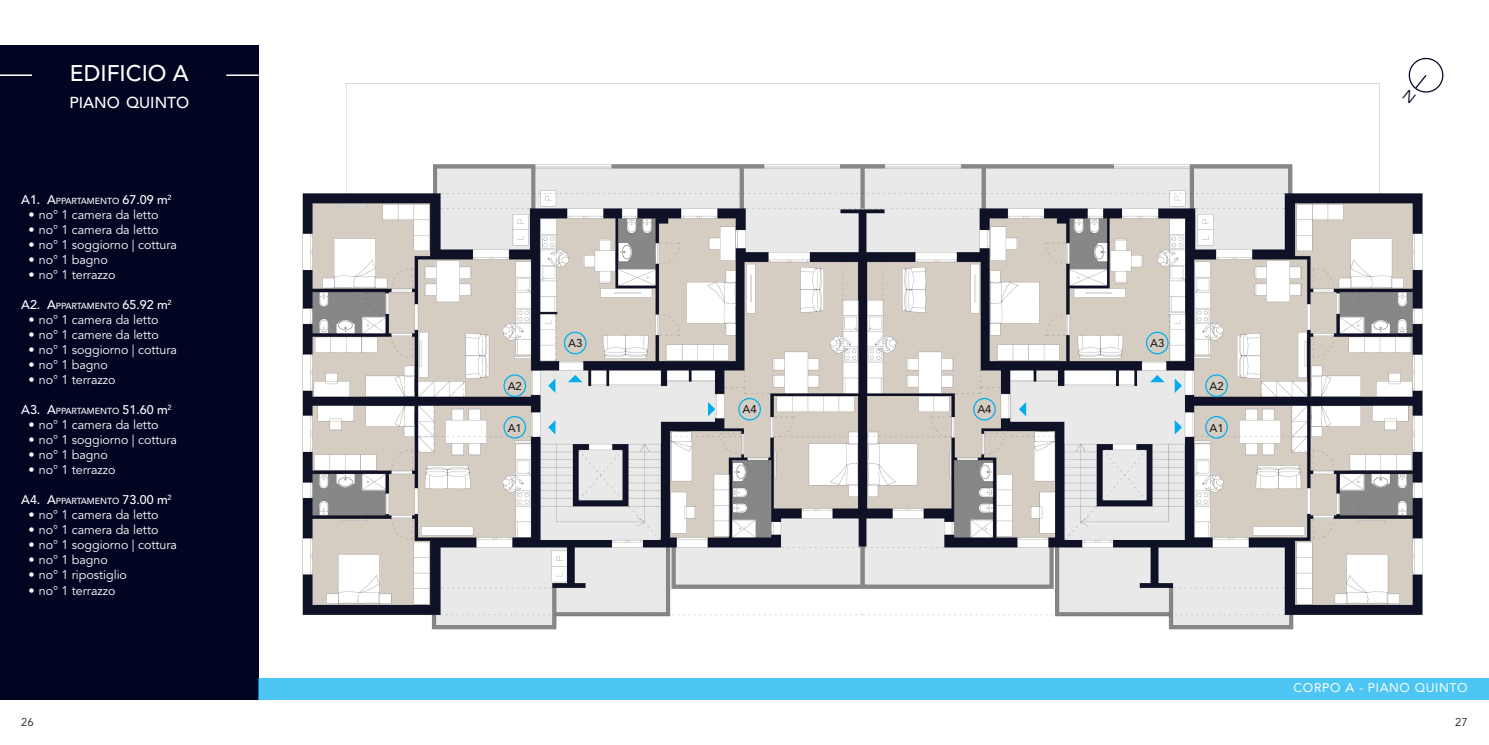
<style>
.page{position:relative;width:1489px;height:745px;background:#fff}
.page>*{position:absolute;margin:0;border:0;box-sizing:border-box;transform-origin:0 0}
.t1{font:500 22.5px "Avenir LT Std";color:#fff}
.t2{font:500 15.75px "Avenir LT Std";color:#fff}
.t3{font:12.5px "Avenir LT Std";letter-spacing:-.005em;color:#fff}
.t4{font:12.5px "Avenir LT Std";letter-spacing:.05em;color:#fff}
.t5{font:500 11.25px "Avenir LT Std";color:#231f20}
.t6{font:11.25px "Avenir LT Std";color:#231f20}
.t7{font:500 8.75px "Avenir LT Std";letter-spacing:-.005em;color:#fff}
.s1{font-size:12.5px}
</style>
<div class="page">
<img style="left:302px;top:83px;width:1121px;height:547px">
<div style="left:0;top:45px;width:258px;height:654px;background:#000522"></div>
<hr style="left:0;top:75px;width:32px;height:1px;background:#fff">
<hr style="left:226px;top:75px;width:32px;height:1px;background:#fff">
<div style="left:258px;top:678px;width:1230px;height:21px;background:#4dc6f3"></div>
<div style="left:503px;top:415px;width:23px;height:23px;border:1px solid #00aeef;border-radius:50%"></div>
<div style="left:1205px;top:415px;width:22px;height:23px;border:1px solid #00aeef;border-radius:50%"></div>
<div style="left:503px;top:374px;width:23px;height:23px;border:1px solid #00aeef;border-radius:50%"></div>
<div style="left:1205px;top:374px;width:22px;height:23px;border:1px solid #00aeef;border-radius:50%"></div>
<div style="left:564px;top:331px;width:22px;height:23px;border:1px solid #00aeef;border-radius:50%"></div>
<div style="left:1145px;top:331px;width:23px;height:23px;border:1px solid #00aeef;border-radius:50%"></div>
<div style="left:738px;top:397px;width:23px;height:23px;border:1px solid #00aeef;border-radius:50%"></div>
<div style="left:973px;top:397px;width:22px;height:23px;border:1px solid #00aeef;border-radius:50%"></div>
<svg style="left:548px;top:378px;width:7px;height:14px"></svg>
<svg style="left:1174px;top:420px;width:7px;height:14px"></svg>
<svg style="left:568px;top:375px;width:14px;height:7px"></svg>
<svg style="left:1149px;top:375px;width:15px;height:7px"></svg>
<svg style="left:548px;top:420px;width:7px;height:14px"></svg>
<svg style="left:1174px;top:378px;width:7px;height:14px"></svg>
<svg style="left:708px;top:401px;width:7px;height:15px"></svg>
<svg style="left:1018px;top:401px;width:8px;height:15px"></svg>
<svg style="left:1402px;top:57px;width:42px;height:47px"></svg>
<p class="t1" style="left:70px;top:60px;width:120px">EDI FICIO A</p>
<p class="t2" style="left:69px;top:93px;width:120px">PIANO QUINTO</p>
<p class="t7" style="left:21px;top:196px;width:152px"><span class="s1">A1. A</span>PPARTAM ENTO <span class="s1">67.09</span> <span class="s1">m</span><sup>2</sup></p>
<p class="t3" style="left:28px;top:207px;width:132px">• no° 1 camera da letto</p>
<p class="t3" style="left:28px;top:222px;width:132px">• no° 1 camera da letto</p>
<p class="t3" style="left:28px;top:237px;width:150px">• no° 1 soggiorno | cottura</p>
<p class="t3" style="left:28px;top:252px;width:81px">• no° 1 bagno</p>
<p class="t3" style="left:28px;top:267px;width:89px">• no° 1 terrazzo</p>
<p class="t7" style="left:21px;top:301px;width:152px"><span class="s1">A2.</span> <span class="s1">A</span>PPARTAM ENTO <span class="s1">65.92</span> <span class="s1">m</span><sup>2</sup></p>
<p class="t3" style="left:28px;top:312px;width:132px">• no° 1 camera da letto</p>
<p class="t3" style="left:28px;top:327px;width:132px">• no° 1 camere da letto</p>
<p class="t3" style="left:28px;top:342px;width:150px">• no° 1 soggiorno | cottura</p>
<p class="t3" style="left:28px;top:357px;width:81px">• no° 1 bagno</p>
<p class="t3" style="left:28px;top:372px;width:89px">• no° 1 terrazzo</p>
<p class="t7" style="left:21px;top:406px;width:152px"><span class="s1">A3.</span> <span class="s1">A</span>PPARTAM ENTO <span class="s1">51.60</span> <span class="s1">m</span><sup>2</sup></p>
<p class="t3" style="left:28px;top:417px;width:132px">• no° 1 camera da letto</p>
<p class="t3" style="left:28px;top:432px;width:150px">• no° 1 soggiorno | cottura</p>
<p class="t3" style="left:28px;top:447px;width:81px">• no° 1 bagno</p>
<p class="t3" style="left:28px;top:462px;width:89px">• no° 1 terrazzo</p>
<p class="t7" style="left:21px;top:496px;width:152px"><span class="s1">A4.</span> <span class="s1">A</span>PPARTAM ENTO <span class="s1">73.00</span> <span class="s1">m</span><sup>2</sup></p>
<p class="t3" style="left:28px;top:507px;width:132px">• no° 1 camera da letto</p>
<p class="t3" style="left:28px;top:522px;width:132px">• no° 1 camera da letto</p>
<p class="t3" style="left:28px;top:537px;width:150px">• no° 1 soggiorno | cottura</p>
<p class="t3" style="left:28px;top:552px;width:81px">• no° 1 bagno</p>
<p class="t3" style="left:28px;top:567px;width:100px">• no° 1 ripostiglio</p>
<p class="t3" style="left:28px;top:582px;width:89px">• no° 1 terrazzo</p>
<p class="t5" style="left:568px;top:336px;width:16px">A3</p>
<p class="t5" style="left:1150px;top:336px;width:16px">A3</p>
<p class="t5" style="left:507px;top:379px;width:16px">A2</p>
<p class="t5" style="left:1209px;top:379px;width:16px">A2</p>
<p class="t5" style="left:742px;top:403px;width:16px">A4</p>
<p class="t5" style="left:977px;top:403px;width:16px">A4</p>
<p class="t5" style="left:507px;top:421px;width:16px">A1</p>
<p class="t5" style="left:1209px;top:421px;width:16px">A1</p>
<p class="t4" style="left:1293px;top:680px;width:176px">CORPO A - PIANO QUINTO</p>
<p class="t6" style="left:21px;top:715px;width:14px">26</p>
<p class="t6" style="left:1454px;top:715px;width:14px">27</p>
</div>
